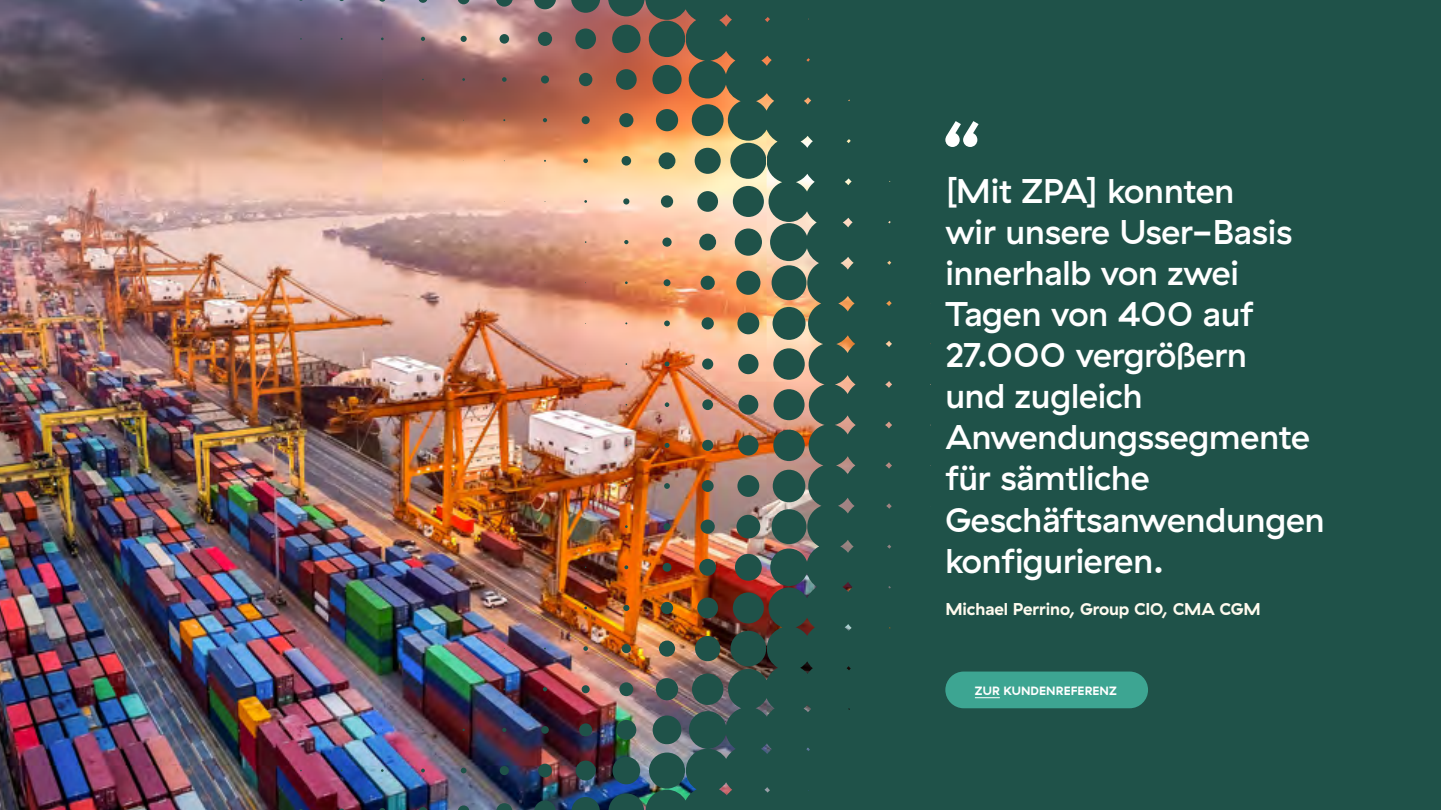
<style>
.page{position:relative;width:1441px;height:810px;background:#fff}
.page>*{position:absolute;margin:0;border:0;box-sizing:border-box;transform-origin:0 0}
.t1{font:500 34.2px/41.1px "GT Haptik ZS";letter-spacing:-.005em;color:#fff}
.t2{font:700 17.1px "GT Haptik ZS";letter-spacing:-.005em;color:#fffaee}
.t3{font:700 12px "GT Haptik ZS";letter-spacing:.01em;color:#fff}
</style>
<div class="page">
<img style="left:0;top:0;width:278px;height:810px">
<img style="left:278px;top:0;width:1162px;height:810px">
<svg style="left:945px;top:121px;width:33px;height:26px"></svg>
<div style="left:945px;top:672px;width:202px;height:36px;background:#3da592;border-radius:18px"></div>
<svg style="left:974px;top:697px;width:25px;height:1px"></svg>
<p class="t1" style="left:945px;top:170px;width:381px">[Mit ZPA] konnten<br>wir unsere User-Basis innerhalb von zwei<br>Tagen von 400 auf<br>27.000 vergrößern<br>und zugleich<br>Anwendungssegmente für sämtliche<br>Geschäftsanwendungen konfigurieren.</p>
<p class="t2" style="left:945px;top:598px;width:317px">Michael Perrino, Group CIO, CMA CGM</p>
<p class="t3" style="left:974px;top:683px;width:143px">ZUR KUNDENREFERENZ</p>
</div>
